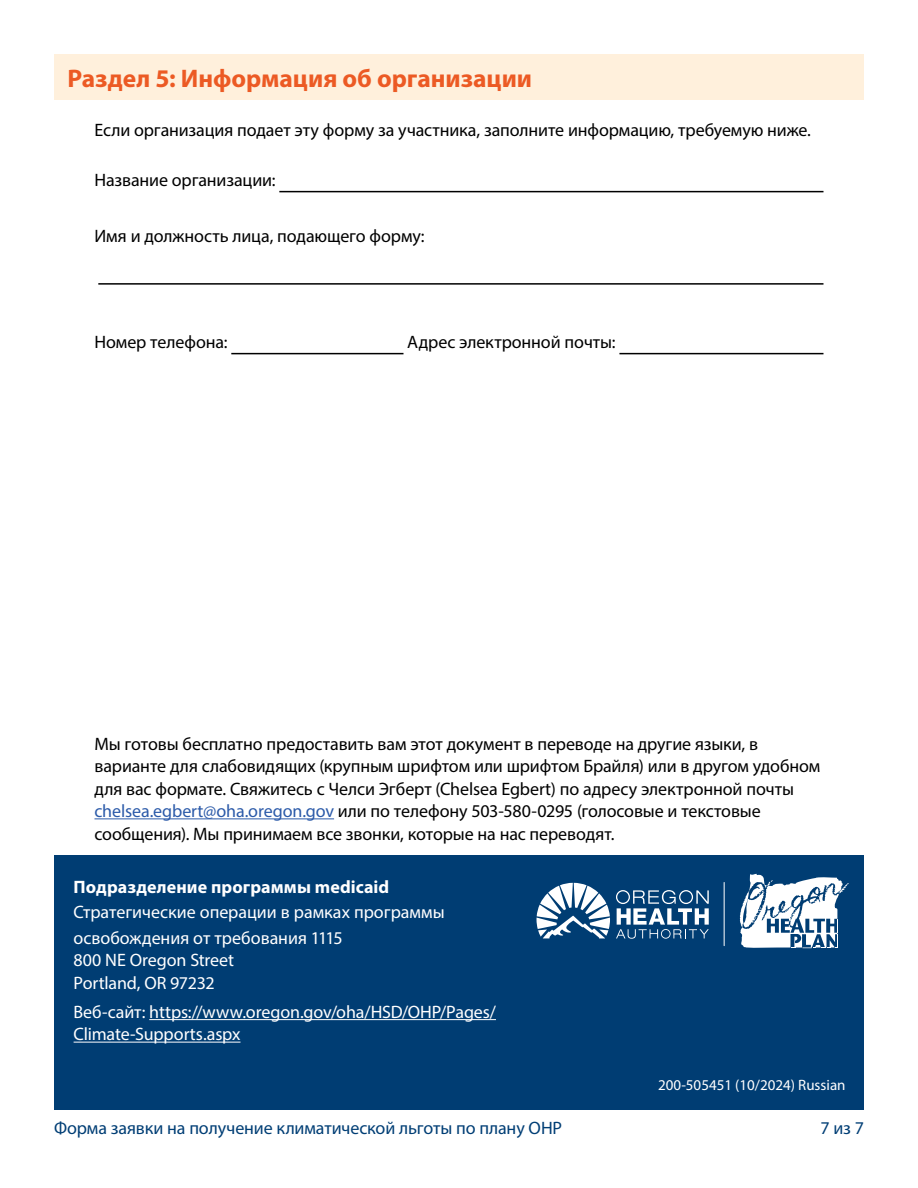
<style>
.page{position:relative;width:918px;height:1188px;background:#fff}
.page>*{position:absolute;margin:0;border:0;box-sizing:border-box;transform-origin:0 0}
.t1{font:700 25.5px "Myriad Pro";color:#ec5a24}
.paragraph{font:18px/22.5px "Myriad Pro";letter-spacing:-.005em;color:#000}
.Body{font:18px "Myriad Pro";letter-spacing:-.005em;color:#000}
.Body-2{font:18px/22.5px "Myriad Pro";letter-spacing:-.01em;color:#fff}
.alt_format_statement{font:18px/25.5px "Myriad Pro";color:#fff}
.t2{font:18px "Myriad Pro";letter-spacing:-.005em;color:#003e75}
.alt_format_statement-2{font:700 18px "Myriad Pro";letter-spacing:.005em;color:#fff}
.Body-3{font:15px "Myriad Pro";color:#fff}
.s1{color:#2b5aa9}
</style>
<div class="page">
<div style="left:54px;top:54px;width:810px;height:46px;background:#fff0dc"></div>
<hr style="left:279px;top:191px;width:545px;height:1px;background:#000">
<hr style="left:98px;top:283px;width:725px;height:2px;background:#000">
<hr style="left:231px;top:353px;width:173px;height:1px;background:#000">
<hr style="left:619px;top:353px;width:204px;height:1px;background:#000">
<hr style="left:94px;top:818px;width:240px;height:1px;background:#2b5aa9">
<div style="left:54px;top:855px;width:810px;height:255px;background:#003d73"></div>
<hr style="left:149px;top:1019px;width:347px;height:1px;background:#fff">
<hr style="left:74px;top:1042px;width:167px;height:1px;background:#fff">
<svg style="left:537px;top:883px;width:73px;height:55px"></svg>
<svg style="left:616px;top:890px;width:93px;height:49px"></svg>
<hr style="left:724px;top:882px;width:1px;height:64px;background:#fff">
<svg style="left:740px;top:874px;width:109px;height:74px"></svg>
<h2 class="t1" style="left:68px;top:61px;width:466px">Раздел 5: Информация об организации</h2>
<p class="Body" style="left:94px;top:119px;width:718px">Если организация подает эту форму за участника, заполните информацию, требуемую ниже.</p>
<p class="Body" style="left:94px;top:168px;width:183px">Название организации:</p>
<p class="Body" style="left:94px;top:225px;width:332px">Имя и должность лица, подающего форму:</p>
<p class="Body" style="left:94px;top:330px;width:134px">Номер телефона:</p>
<p class="Body" style="left:407px;top:330px;width:210px">Адрес электронной почты:</p>
<p class="paragraph" style="left:94px;top:732px;width:727px">Мы готовы бесплатно предоставить вам этот документ в переводе на другие языки, в варианте для слабовидящих (крупным шрифтом или шрифтом Брайля) или в другом удобном для вас формате. Свяжитесь с Челси Эгберт (Chelsea Egbert) по адресу электронной почты <span class="s1">chelsea.egbert@oha.oregon.gov</span> или по телефону 503-580-0295 (голосовые и текстовые сообщения). Мы принимаем все звонки, которые на нас переводят.</p>
<p class="alt_format_statement-2" style="left:74px;top:875px;width:317px">Подразделение программы medicaid</p>
<p class="alt_format_statement" style="left:74px;top:899px;width:373px">Стратегические операции в рамках программы освобождения от требования 1115</p>
<p class="Body-2" style="left:74px;top:949px;width:162px">800 NE Oregon Street</p>
<p class="Body-2" style="left:74px;top:971px;width:143px">Portland, OR 97232</p>
<p class="Body-2" style="left:74px;top:1000px;width:424px">Веб-сайт: https://www.oregon.gov/oha/HSD/OHP/Pages/<br>Climate-Supports.aspx</p>
<p class="Body-3" style="left:658px;top:1076px;width:189px">200-505451 (10/2024) Russian</p>
<p class="t2" style="left:54px;top:1117px;width:510px">Форма заявки на получение климатической льготы по плану OHP</p>
<p class="t2" style="left:820px;top:1117px;width:45px">7 из 7</p>
</div>
